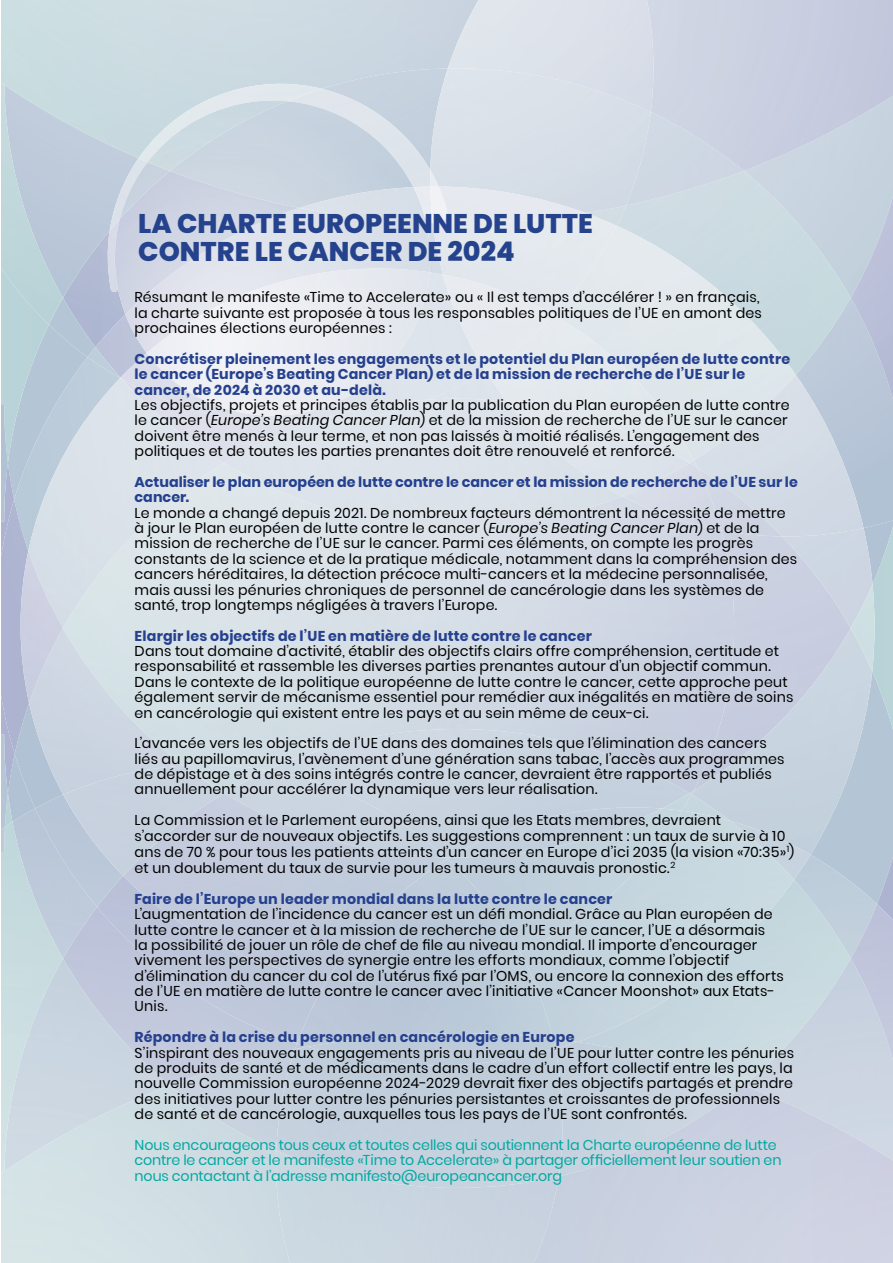
<style>
.page{position:relative;width:893px;height:1263px;background:#fff}
.page>*{position:absolute;margin:0;border:0;box-sizing:border-box;transform-origin:0 0}
.t1{font:800 27px/28.5px "Poppins";color:#25428d}
.t2{font:14.25px/15.5px "Poppins";letter-spacing:.01em;color:#000}
.t3{font:700 14.25px/15.5px "Poppins";letter-spacing:.01em;color:#25408e}
.t4{font:14.25px/15.8px "Poppins";letter-spacing:-.01em;color:#01a9a2}
.s1{font-style:italic}
</style>
<div class="page">
<img style="left:1px;top:325px;width:48px;height:138px">
<img style="left:1px;top:404px;width:7px;height:95px">
<img style="left:1px;top:754px;width:7px;height:68px">
<img style="left:794px;top:855px;width:83px;height:103px">
<div style="left:565px;top:1042px;width:179px;height:43px;background:#c7d4df"></div>
<div style="left:744px;top:958px;width:149px;height:127px;background:#cad4e0"></div>
<img style="left:851px;top:904px;width:42px;height:156px">
<img style="left:14px;top:357px;width:73px;height:142px">
<img style="left:15px;top:754px;width:20px;height:54px">
<img style="left:1px;top:499px;width:28px;height:255px">
<div style="left:782px;top:528px;width:90px;height:100px;background:#ccd5e1"></div>
<img style="left:691px;top:628px;width:181px;height:227px">
<img style="left:851px;top:584px;width:24px;height:87px">
<div style="left:553px;top:811px;width:241px;height:231px;background:#c7d7df"></div>
<div style="left:730px;top:821px;width:80px;height:59px;background:#c7d3df"></div>
<img style="left:555px;top:1039px;width:22px;height:10px">
<img style="left:63px;top:158px;width:47px;height:140px">
<img style="left:49px;top:298px;width:46px;height:59px">
<img style="left:1px;top:158px;width:62px;height:167px">
<img style="left:95px;top:223px;width:338px;height:124px">
<img style="left:87px;top:347px;width:34px;height:31px">
<img style="left:12px;top:808px;width:85px;height:150px">
<div style="left:170px;top:1049px;width:106px;height:36px;background:#c5ccde"></div>
<img style="left:63px;top:958px;width:107px;height:127px">
<img style="left:1px;top:822px;width:62px;height:263px">
<img style="left:1px;top:827px;width:4px;height:25px">
<img style="left:1px;top:1085px;width:275px;height:178px">
<div style="left:276px;top:1047px;width:289px;height:141px;background:#c2cfdd"></div>
<div style="left:275px;top:1150px;width:284px;height:113px;background:#c9d4e0"></div>
<div style="left:97px;top:907px;width:200px;height:136px;background:#c0c8db"></div>
<img style="left:35px;top:795px;width:88px;height:112px">
<div style="left:297px;top:952px;width:256px;height:95px;background:#bbc8d9"></div>
<div style="left:308px;top:1033px;width:247px;height:32px;background:#becbda"></div>
<img style="left:28px;top:378px;width:196px;height:250px">
<div style="left:448px;top:795px;width:243px;height:64px;background:#c6d2df"></div>
<img style="left:29px;top:628px;width:664px;height:167px">
<img style="left:18px;top:551px;width:45px;height:152px">
<img style="left:450px;top:807px;width:212px;height:1px">
<div style="left:448px;top:808px;width:234px;height:144px;background:#c4d2de"></div>
<div style="left:121px;top:272px;width:364px;height:153px;background:#dde4eb"></div>
<div style="left:268px;top:770px;width:178px;height:23px;background:#ccd6e1"></div>
<img style="left:183px;top:765px;width:85px;height:28px">
<img style="left:123px;top:793px;width:325px;height:186px">
<img style="left:63px;top:766px;width:161px;height:110px">
<div style="left:328px;top:859px;width:192px;height:123px;background:#bdcada"></div>
<div style="left:744px;top:171px;width:149px;height:127px;background:#c8d5df"></div>
<img style="left:796px;top:298px;width:97px;height:230px">
<img style="left:851px;top:196px;width:42px;height:203px">
<div style="left:651px;top:171px;width:93px;height:35px;background:#cedce3"></div>
<img style="left:617px;top:226px;width:179px;height:149px">
<img style="left:694px;top:375px;width:169px;height:161px">
<img style="left:617px;top:213px;width:9px;height:13px">
<div style="left:430px;top:68px;width:221px;height:145px;background:#d7dee7"></div>
<div style="left:448px;top:0;width:206px;height:112px;background:#dce2ea"></div>
<img style="left:448px;top:187px;width:138px;height:36px">
<div style="left:507px;top:463px;width:115px;height:33px;background:#dbe1e9"></div>
<div style="left:485px;top:315px;width:209px;height:148px;background:#e1e7ec"></div>
<div style="left:622px;top:463px;width:99px;height:67px;background:#d6dbe7"></div>
<svg style="left:689px;top:460px;width:9px;height:8px"></svg>
<div style="left:443px;top:274px;width:111px;height:97px;background:#e6eaef"></div>
<img style="left:107px;top:219px;width:8px;height:73px">
<img style="left:110px;top:158px;width:29px;height:73px">
<img style="left:322px;top:89px;width:108px;height:98px">
<img style="left:139px;top:84px;width:183px;height:78px">
<img style="left:430px;top:170px;width:9px;height:17px">
<img style="left:430px;top:187px;width:18px;height:36px">
<img style="left:115px;top:171px;width:10px;height:143px">
<img style="left:120px;top:162px;width:50px;height:57px">
<img style="left:170px;top:101px;width:243px;height:107px">
<div style="left:148px;top:101px;width:139px;height:70px;background:#cad5e0"></div>
<img style="left:125px;top:208px;width:305px;height:145px">
<img style="left:299px;top:187px;width:127px;height:36px">
<img style="left:147px;top:268px;width:282px;height:148px">
<img style="left:131px;top:162px;width:17px;height:26px">
<img style="left:148px;top:101px;width:124px;height:61px">
<img style="left:303px;top:103px;width:37px;height:12px">
<h1 class="t1" style="left:138px;top:209px;width:456px">LA CHARTE EUROPEENNE DE LUTTE<br>CONTRE LE CANCER DE 2024</h1>
<p class="t2" style="left:135px;top:290px;width:629px">Résumant le manifeste «Time to Accelerate» ou « Il est temps d’accélérer ! » en français, la charte suivante est proposée à tous les responsables politiques de l’UE en amont des prochaines élections européennes :</p>
<p class="t3" style="left:135px;top:351px;width:657px">Concrétiser pleinement les engagements et le potentiel du Plan européen de lutte contre le cancer (Europe’s Beating Cancer Plan) et de la mission de recherche de l’UE sur le cancer, de 2024 à 2030 et au-delà.</p>
<p class="t2" style="left:135px;top:397px;width:657px">Les objectifs, projets et principes établis par la publication du Plan européen de lutte contre le cancer (<span class="s1">Europe’s Beating Cancer Plan</span>) et de la mission de recherche de l’UE sur le cancer doivent être menés à leur terme, et non pas laissés à moitié réalisés. L’engagement des politiques et de toutes les parties prenantes doit être renouvelé et renforcé.</p>
<p class="t3" style="left:135px;top:474px;width:665px">Actualiser le plan européen de lutte contre le cancer et la mission de recherche de l’UE sur le cancer.</p>
<p class="t2" style="left:135px;top:505px;width:664px">Le monde a changé depuis 2021. De nombreux facteurs démontrent la nécessité de mettre à jour le Plan européen de lutte contre le cancer (<span class="s1">Europe’s Beating Cancer Plan</span>) et de la mission de recherche de l’UE sur le cancer. Parmi ces éléments, on compte les progrès constants de la science et de la pratique médicale, notamment dans la compréhension des cancers héréditaires, la détection précoce multi-cancers et la médecine personnalisée, mais aussi les pénuries chroniques de personnel de cancérologie dans les systèmes de santé, trop longtemps négligées à travers l’Europe.</p>
<p class="t3" style="left:135px;top:628px;width:459px">Elargir les objectifs de l’UE en matière de lutte contre le cancer</p>
<p class="t2" style="left:135px;top:643px;width:660px">Dans tout domaine d’activité, établir des objectifs clairs offre compréhension, certitude et responsabilité et rassemble les diverses parties prenantes autour d’un objectif commun.<br>Dans le contexte de la politique européenne de lutte contre le cancer, cette approche peut également servir de mécanisme essentiel pour remédier aux inégalités en matière de soins en cancérologie qui existent entre les pays et au sein même de ceux-ci.</p>
<p class="t2" style="left:135px;top:736px;width:651px">L’avancée vers les objectifs de l’UE dans des domaines tels que l’élimination des cancers liés au papillomavirus, l’avènement d’une génération sans tabac, l’accès aux programmes de dépistage et à des soins intégrés contre le cancer, devraient être rapportés et publiés annuellement pour accélérer la dynamique vers leur réalisation.</p>
<p class="t2" style="left:135px;top:812px;width:661px;line-height:15.9px">La Commission et le Parlement européens, ainsi que les Etats membres, devraient s’accorder sur de nouveaux objectifs. Les suggestions comprennent : un taux de survie à 10 ans de 70 % pour tous les patients atteints d’un cancer en Europe d’ici 2035 (la vision «70:35»<sup>1</sup>) et un doublement du taux de survie pour les tumeurs à mauvais pronostic.<sup>2</sup></p>
<p class="t3" style="left:135px;top:891px;width:479px">Faire de l’Europe un leader mondial dans la lutte contre le cancer</p>
<p class="t2" style="left:135px;top:906px;width:651px">L’augmentation de l’incidence du cancer est un défi mondial. Grâce au Plan européen de lutte contre le cancer et à la mission de recherche de l’UE sur le cancer, l’UE a désormais<br>la possibilité de jouer un rôle de chef de file au niveau mondial. Il importe d’encourager vivement les perspectives de synergie entre les efforts mondiaux, comme l’objectif d’élimination du cancer du col de l’utérus fixé par l’OMS, ou encore la connexion des efforts de l’UE en matière de lutte contre le cancer avec l’initiative «Cancer Moonshot» aux Etats-Unis.</p>
<p class="t3" style="left:135px;top:1029px;width:441px">Répondre à la crise du personnel en cancérologie en Europe</p>
<p class="t2" style="left:135px;top:1045px;width:661px">S’inspirant des nouveaux engagements pris au niveau de l’UE pour lutter contre les pénuries de produits de santé et de médicaments dans le cadre d’un effort collectif entre les pays, la nouvelle Commission européenne 2024-2029 devrait fixer des objectifs partagés et prendre des initiatives pour lutter contre les pénuries persistantes et croissantes de professionnels de santé et de cancérologie, auxquelles tous les pays de l’UE sont confrontés.</p>
<p class="t4" style="left:135px;top:1137px;width:648px">Nous encourageons tous ceux et toutes celles qui soutiennent la Charte européenne de lutte contre le cancer et le manifeste «Time to Accelerate» à partager officiellement leur soutien en nous contactant à l’adresse manifesto@europeancancer.org</p>
</div>
